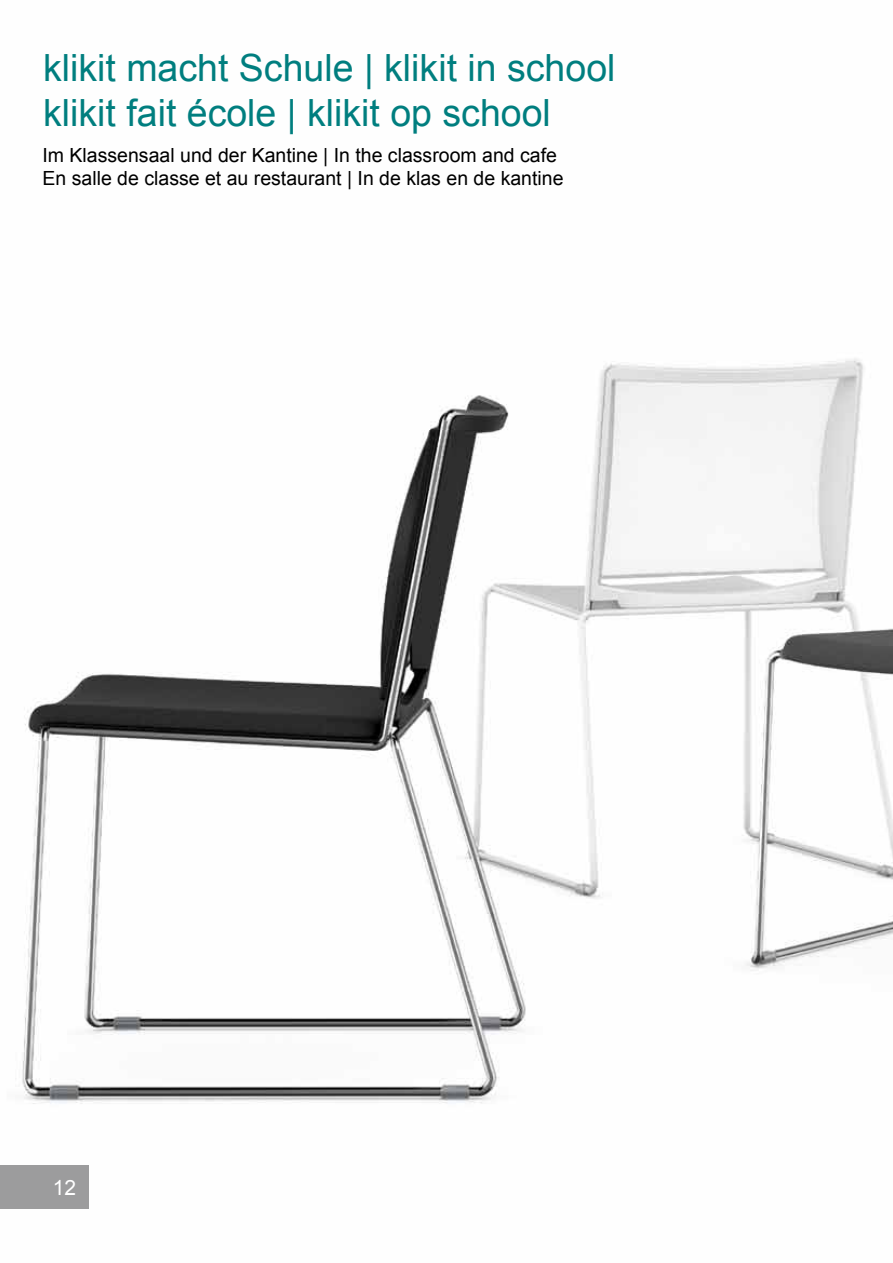
<style>
.page{position:relative;width:893px;height:1263px;background:#fff}
.page>*{position:absolute;margin:0;border:0;box-sizing:border-box;transform-origin:0 0}
.t1{font:37.5px/45px "Arial";color:#007e7f}
.t2{font:21px "Arial";color:#fff}
.t3{font:19.5px/23.4px "Arial";color:#000}
</style>
<div class="page">
<img style="left:22px;top:358px;width:871px;height:746px">
<div style="left:0;top:1165px;width:89px;height:44px;background:#9c9c9d"></div>
<h1 class="t1" style="left:43px;top:46px;width:574px">klikit macht Schule | klikit in school klikit fait école | klikit op school</h1>
<p class="t3" style="left:43px;top:143px;width:523px">Im Klassensaal und der Kantine | In the classroom and cafe<br>En salle de classe et au restaurant | In de klas en de kantine</p>
<p class="t2" style="left:53px;top:1173px;width:25px">12</p>
</div>
